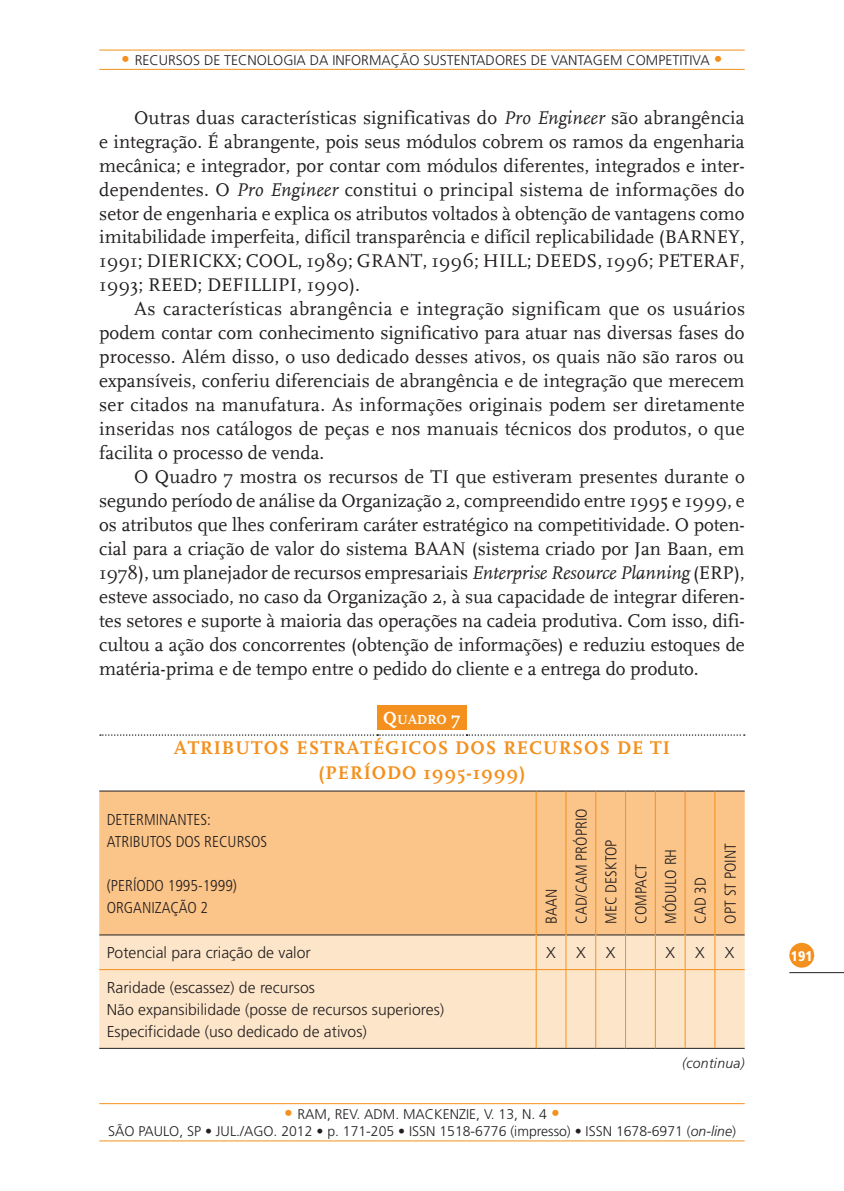
<style>
.page{position:relative;width:844px;height:1191px;background:#fff}
.page>*{position:absolute;margin:0;border:0;box-sizing:border-box;transform-origin:0 0}
.t1{font:19.25px/24px "FF Scala Definitive";color:#231f20;text-align:justify}
.t2{font:700 19.25px/24.2px "FF Scala Definitiver";letter-spacing:.05em;color:#f4901d;text-align:center}
.t3{font:300 17.5px "Frutiger LT Std";color:#f4901d}
.t4{font:300 15.75px/22.1px "Frutiger LT Std";color:#231f20}
.t5{font:300 condensed 15.75px/29.8px "Frutiger LT Std";color:#231f20}
.t6{font:300 14px/16.8px "Frutiger LT Std";color:#231f20;text-align:center}
.t7{font:italic 300 14px "Frutiger LT Std";letter-spacing:.02em;color:#231f20}
.t8{font:900 condensed 14px "Frutiger LT Std";color:#fff}
.t9{font:700 13.83px "FF Scala Definitiver";color:#fff}
.s1{font-size:17.5px;color:#f4901d}
.s2{font-style:italic}
.s3{font-size:18.38px}
</style>
<div class="page">
<div style="left:789px;top:943px;width:25px;height:24px;background:#f4901d;border-radius:50%"></div>
<hr style="left:789px;top:972px;width:54px;height:1px;background:#231f20">
<hr style="left:99px;top:69px;width:645px;height:1px;background:#f4901d">
<hr style="left:99px;top:50px;width:645px;height:1px;background:#f4901d">
<hr style="left:99px;top:1140px;width:645px;height:1px;background:#f4901d">
<hr style="left:99px;top:1103px;width:645px;height:1px;background:#f4901d">
<div style="left:377px;top:705px;width:89px;height:25px;background:#f4901d"></div>
<svg style="left:100px;top:734px;width:644px;height:2px"></svg>
<div style="left:99px;top:791px;width:645px;height:143px;background:#fbc488"></div>
<div style="left:99px;top:935px;width:645px;height:113px;background:#fde5c9"></div>
<hr style="left:99px;top:790px;width:437px;height:1px;background:#231f20">
<hr style="left:536px;top:790px;width:30px;height:1px;background:#231f20">
<svg style="left:566px;top:790px;width:29px;height:1px"></svg>
<hr style="left:595px;top:790px;width:30px;height:1px;background:#231f20">
<hr style="left:625px;top:790px;width:30px;height:1px;background:#231f20">
<hr style="left:655px;top:790px;width:30px;height:1px;background:#231f20">
<svg style="left:685px;top:790px;width:29px;height:1px"></svg>
<hr style="left:714px;top:790px;width:30px;height:1px;background:#231f20">
<hr style="left:99px;top:1048px;width:437px;height:1px;background:#231f20">
<hr style="left:536px;top:1048px;width:30px;height:1px;background:#231f20">
<svg style="left:566px;top:1048px;width:29px;height:1px"></svg>
<hr style="left:595px;top:1048px;width:30px;height:1px;background:#231f20">
<hr style="left:625px;top:1048px;width:30px;height:1px;background:#231f20">
<hr style="left:655px;top:1048px;width:30px;height:1px;background:#231f20">
<svg style="left:685px;top:1048px;width:29px;height:1px"></svg>
<hr style="left:714px;top:1048px;width:30px;height:1px;background:#231f20">
<hr style="left:99px;top:934px;width:436px;height:1px;background:#231f20">
<svg style="left:536px;top:934px;width:208px;height:1px"></svg>
<hr style="left:535px;top:791px;width:1px;height:144px;background:#f4901d">
<hr style="left:565px;top:791px;width:1px;height:144px;background:#f4901d">
<hr style="left:595px;top:791px;width:1px;height:144px;background:#f4901d">
<hr style="left:625px;top:791px;width:1px;height:144px;background:#f4901d">
<hr style="left:654px;top:791px;width:1px;height:144px;background:#f4901d">
<hr style="left:684px;top:791px;width:1px;height:144px;background:#f4901d">
<hr style="left:714px;top:791px;width:1px;height:144px;background:#f4901d">
<hr style="left:535px;top:935px;width:1px;height:34px;background:#f4901d">
<hr style="left:565px;top:935px;width:1px;height:34px;background:#f4901d">
<hr style="left:595px;top:935px;width:1px;height:34px;background:#f4901d">
<hr style="left:625px;top:935px;width:1px;height:34px;background:#f4901d">
<hr style="left:654px;top:935px;width:1px;height:34px;background:#f4901d">
<hr style="left:684px;top:935px;width:1px;height:34px;background:#f4901d">
<hr style="left:714px;top:935px;width:1px;height:34px;background:#f4901d">
<hr style="left:99px;top:969px;width:437px;height:1px;background:#f4901d">
<hr style="left:536px;top:969px;width:30px;height:1px;background:#f4901d">
<hr style="left:535px;top:970px;width:1px;height:78px;background:#f4901d">
<svg style="left:566px;top:969px;width:29px;height:1px"></svg>
<hr style="left:565px;top:970px;width:1px;height:78px;background:#f4901d">
<hr style="left:595px;top:969px;width:30px;height:1px;background:#f4901d">
<hr style="left:595px;top:970px;width:1px;height:78px;background:#f4901d">
<hr style="left:625px;top:969px;width:30px;height:1px;background:#f4901d">
<hr style="left:625px;top:970px;width:1px;height:78px;background:#f4901d">
<hr style="left:655px;top:969px;width:30px;height:1px;background:#f4901d">
<hr style="left:654px;top:970px;width:1px;height:78px;background:#f4901d">
<svg style="left:685px;top:969px;width:29px;height:1px"></svg>
<hr style="left:684px;top:970px;width:1px;height:78px;background:#f4901d">
<hr style="left:714px;top:969px;width:30px;height:1px;background:#f4901d">
<hr style="left:714px;top:970px;width:1px;height:78px;background:#f4901d">
<p class="t6" style="left:121px;top:52px;width:23px"><span class="s1">•</span> recursos</p>
<p class="t6" style="left:204px;top:52px;width:30px">de tecnologia</p>
<p class="t6" style="left:310px;top:52px;width:32px">da informa</p>
<p class="t6" style="left:391px;top:52px;width:42px">ção sustentadores</p>
<p class="t6" style="left:530px;top:52px;width:30px">de vantagem</p>
<p class="t6" style="left:626px;top:52px;width:9px">competitiva</p>
<p class="t3" style="left:713px;top:49px;width:10px">•</p>
<p class="t1" style="left:99px;top:106px;width:646px;text-indent:35px">Outras duas características significativas do <span class="s2">Pro Engineer</span> são abrangência e integração. É abrangente, pois seus módulos cobrem os ramos da engenharia mecânica; e integrador, por contar com módulos diferentes, integrados e inter&shy;dependentes. O <span class="s2">Pro Engineer</span> constitui o principal sistema de informações do setor de engenharia e explica os atributos voltados à obtenção de vantagens como imitabilidade imperfeita, difícil transparência e difícil replicabilidade (BARNEY, 1991; DIERICKX; COOL, 1989; GRANT, 1996; HILL; DEEDS, 1996; PETERAF, 1993; REED; DEFILLIPI, 1990).</p>
<p class="t1" style="left:99px;top:297px;width:647px;text-indent:35px">As características abrangência e integração significam que os usuários podem contar com conhecimento significativo para atuar nas diversas fases do processo. Além disso, o uso dedicado desses ativos, os quais não são raros ou expansíveis, conferiu diferenciais de abrangência e de integração que merecem ser citados na manufatura. As informações originais podem ser diretamente inseridas nos catálogos de peças e nos manuais técnicos dos produtos, o que facilita o processo de venda.</p>
<p class="t1" style="left:99px;top:465px;width:647px;text-indent:35px">O Quadro 7 mostra os recursos de TI que estiveram presentes durante o segundo período de análise da Organização 2, compreendido entre 1995 e 1999, e os atributos que lhes conferiram caráter estratégico na competitividade. O poten&shy;cial para a criação de valor do sistema BAAN (sistema criado por Jan Baan, em 1978), um planejador de recursos empresariais <span class="s2">Enterprise Resource Planning</span> (ERP), esteve associado, no caso da Organização 2, à sua capacidade de integrar diferen&shy;tes setores e suporte à maioria das operações na cadeia produtiva. Com isso, difi&shy;cultou a ação dos concorrentes (obtenção de informações) e reduziu estoques de matéria-prima e de tempo entre o pedido do cliente e a entrega do produto.</p>
<p class="t9" style="left:383px;top:712px;width:79px"><span class="s3">Q</span>UADRO <span class="s3">7</span></p>
<p class="t2" style="left:174px;top:736px;width:497px">ATRIBUTOS ESTRATÉGICOS DOS RECURSOS DE TI (PERÍODO 1995-1999)</p>
<p class="t5" style="left:107px;top:808px;width:162px;line-height:22.1px">DETERMINANTES:<br>ATRIBUTOS DOS RECURSOS</p>
<p class="t5" style="left:107px;top:874px;width:132px;line-height:22.1px">(PERÍODO 1995-1999)<br>ORGANIZAÇÃO 2</p>
<p class="t5" style="left:536px;top:923px;width:115px;rotate:-90deg">BAAN<br>CAD/CAM PRÓPRIO<br>MEC DESKTOP<br>COMPACT<br>MÓDULO RH<br>CAD 3D<br>OPT ST POINT</p>
<p class="t4" style="left:107px;top:942px;width:205px">Potencial para criação de valor</p>
<p class="t4" style="left:546px;top:942px;width:11px">X</p>
<p class="t4" style="left:576px;top:942px;width:11px">X</p>
<p class="t4" style="left:605px;top:942px;width:11px">X</p>
<p class="t4" style="left:665px;top:942px;width:11px">X</p>
<p class="t4" style="left:695px;top:942px;width:11px">X</p>
<p class="t4" style="left:724px;top:942px;width:11px">X</p>
<p class="t4" style="left:107px;top:976px;width:339px">Raridade (escassez) de recursos<br>Não expansibilidade (posse de recursos superiores)<br>Especificidade (uso dedicado de ativos)</p>
<p class="t7" style="left:682px;top:1054px;width:64px">(continua)</p>
<p class="t6" style="left:108px;top:1106px;width:629px"><span class="s1">•</span> RAM, REV. ADM. MACKENZIE, V. 13, N. 4 <span class="s1">•<br></span>SÃO PAULO, SP • JUL./AGO. 2012 • p. 171-205 • ISSN 1518-6776 (impresso) • ISSN 1678-6971 (<span class="s2">on-line</span>)</p>
<p class="t8" style="left:790px;top:947px;width:23px">191</p>
</div>
